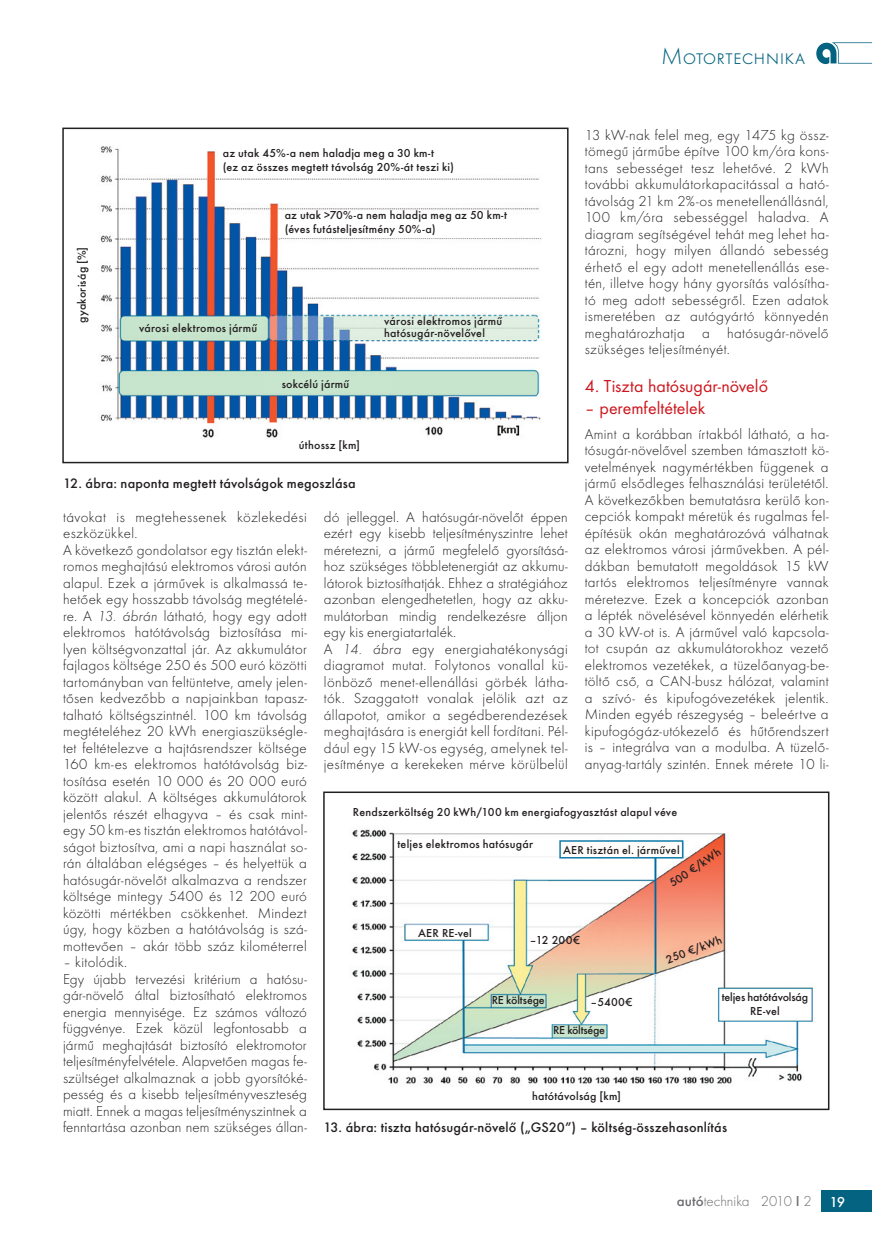
<style>
.page{position:relative;width:872px;height:1246px;background:#fff}
.page>*{position:absolute;margin:0;border:0;box-sizing:border-box;transform-origin:0 0}
.fülcim{font:300 24px "Futura TOT";color:#046380}
.alcim{font:18px "Futura TOT Boo";color:#cd151d}
.szöveg{font:300 15px/16.5px "Futura TOT";letter-spacing:.015em;color:#231f20;text-align:justify}
.t1{font:300 15px "Futura TOT";color:#6c6d70}
.kepalairas{font:500 14.25px "Futura TOT";letter-spacing:.015em;color:#231f20}
.kepalairas-2{font:500 12px/12px "Futura TOT";letter-spacing:.02em;color:#231f20}
.kepalairas-3{font:500 12px/14.4px "Futura TOT";letter-spacing:-.01em;color:#231f20;text-align:center}
.kepalairas-4{font:500 12px "Futura TOT";letter-spacing:-.02em;color:#231f20}
.s1{font-style:italic}
.s2{font-weight:500}
.s3{font-weight:500;color:#fff}
</style>
<div class="page">
<div style="left:821px;top:1191px;width:51px;height:21px;background:#046380"></div>
<svg style="left:816px;top:42px;width:56px;height:22px"></svg>
<img style="left:100px;top:146px;width:442px;height:292px">
<div style="left:62px;top:128px;width:506px;height:335px;border:2px solid #231f20"></div>
<img style="left:352px;top:829px;width:461px;height:255px">
<div style="left:323px;top:791px;width:506px;height:319px;border:2px solid #231f20"></div>
<div style="left:590px;top:997px;width:52px;height:9px;background:#fff"></div>
<div style="left:560px;top:841px;width:122px;height:17px;background:#fefdfc"></div>
<div style="left:559px;top:840px;width:124px;height:18px;border:2px solid #127caa"></div>
<p class="fülcim" style="left:661px;top:42px;width:145px">Motortechnika</p>
<p class="szöveg" style="left:585px;top:126px;width:245px">13 kW-nak felel meg, egy 1475 kg össz&shy;tömegű járműbe építve 100 km/óra kons&shy;tans sebességet tesz lehetővé. 2 kWh további akkumulátorkapacitással a ható&shy;távolság 21 km 2%-os menetellenállásnál, 100 km/óra sebességgel haladva. A diagram segítségével tehát meg lehet ha&shy;tározni, hogy milyen állandó sebesség érhető el egy adott menetellenállás ese&shy;tén, illetve hogy hány gyorsítás valósítha&shy;tó meg adott sebességről. Ezen adatok ismeretében az autógyártó könnyedén meghatározhatja a hatósugár-növelő szükséges teljesítményét.</p>
<p class="alcim" style="left:585px;top:375px;width:185px">4. Tiszta hatósugár-növelő</p>
<p class="alcim" style="left:585px;top:397px;width:122px">– peremfeltételek</p>
<p class="szöveg" style="left:585px;top:426px;width:245px">Amint a korábban írtakból látható, a ha&shy;tósugár-növelővel szemben támasztott kö&shy;vetelmények nagymértékben függenek a jármű elsődleges felhasználási területétől.<br>A következőkben bemutatásra kerülő kon&shy;cepciók kompakt méretük és rugalmas fel&shy;építésük okán meghatározóvá válhatnak az elektromos városi járművekben. A pél&shy;dákban bemutatott megoldások 15 kW tartós elektromos teljesítményre vannak méretezve. Ezek a koncepciók azonban a lépték növelésével könnyedén elérhetik a 30 kW-ot is. A járművel való kapcsola&shy;tot csupán az akkumulátorokhoz vezető elektromos vezetékek, a tüzelőanyag-be&shy;töltő cső, a CAN-busz hálózat, valamint a szívó- és kipufogóvezetékek jelentik.<br>Minden egyéb részegység – beleértve a kipufogógáz-utókezelő és hűtőrendszert is – integrálva van a modulba. A tüzelő&shy;anyag-tartály szintén. Ennek mérete 10 li-</p>
<p class="kepalairas-2" style="left:223px;top:147px;width:213px">az utak 45%-a nem haladja meg a 30 km-t</p>
<p class="kepalairas-2" style="left:223px;top:161px;width:233px">(ez az összes megtett távolság 20%-át teszi ki)</p>
<p class="kepalairas-2" style="left:285px;top:208px;width:224px">az utak &gt;70%-a nem haladja meg az 50 km-t</p>
<p class="kepalairas-2" style="left:285px;top:223px;width:152px">(éves futásteljesítmény 50%-a)</p>
<p class="kepalairas-2" style="left:76px;top:323px;width:77px;rotate:-90deg">gyakoriság [%]</p>
<p class="kepalairas-2" style="left:139px;top:322px;width:120px">városi elektromos jármű</p>
<p class="kepalairas-2" style="left:384px;top:315px;width:120px">városi elektromos jármű hatósugár-növelővel</p>
<p class="kepalairas-2" style="left:282px;top:378px;width:69px">sokcélú jármű</p>
<p class="kepalairas-2" style="left:299px;top:439px;width:63px">úthossz [km]</p>
<p class="kepalairas" style="left:63px;top:475px;width:294px">12. ábra: naponta megtett távolságok megoszlása</p>
<p class="szöveg" style="left:63px;top:509px;width:245px">távokat is megtehessenek közlekedési eszközükkel.</p>
<p class="szöveg" style="left:63px;top:542px;width:245px">A következő gondolatsor egy tisztán elekt&shy;romos meghajtású elektromos városi autón alapul. Ezek a járművek is alkalmassá te&shy;hetőek egy hosszabb távolság megtételé&shy;re. A <span class="s1">13. ábrán</span> látható, hogy egy adott elektromos hatótávolság biztosítása mi&shy;lyen költségvonzattal jár. Az akkumulátor fajlagos költsége 250 és 500 euró közötti tartományban van feltüntetve, amely jelen&shy;tősen kedvezőbb a napjainkban tapasz&shy;talható költségszintnél. 100 km távolság megtételéhez 20 kWh energiaszükségle&shy;tet feltételezve a hajtásrendszer költsége 160 km-es elektromos hatótávolság biz&shy;tosítása esetén 10 000 és 20 000 euró között alakul. A költséges akkumulátorok jelentős részét elhagyva – és csak mint&shy;egy 50 km-es tisztán elektromos hatótávol&shy;ságot biztosítva, ami a napi használat so&shy;rán általában elégséges – és helyettük a hatósugár-növelőt alkalmazva a rendszer költsége mintegy 5400 és 12 200 euró közötti mértékben csökkenhet. Mindezt úgy, hogy közben a hatótávolság is szá&shy;mottevően – akár több száz kilométerrel</p>
<p class="szöveg" style="left:63px;top:954px;width:66px">– kitolódik.</p>
<p class="szöveg" style="left:63px;top:971px;width:245px">Egy újabb tervezési kritérium a hatósu&shy;gár-növelő által biztosítható elektromos energia mennyisége. Ez számos változó függvénye. Ezek közül legfontosabb a jármű meghajtását biztosító elektromotor teljesítményfelvétele. Alapvetően magas fe&shy;szültséget alkalmaznak a jobb gyorsítóké&shy;pesség és a kisebb teljesítményveszteség miatt. Ennek a magas teljesítményszintnek a fenntartása azonban nem szükséges állan-</p>
<p class="szöveg" style="left:324px;top:509px;width:245px">dó jelleggel. A hatósugár-növelőt éppen ezért egy kisebb teljesítményszintre lehet méretezni, a jármű megfelelő gyorsításá&shy;hoz szükséges többletenergiát az akkumu&shy;látorok biztosíthatják. Ehhez a stratégiához azonban elengedhetetlen, hogy az akku&shy;mulátorban mindig rendelkezésre álljon egy kis energiatartalék.</p>
<p class="szöveg" style="left:324px;top:641px;width:245px">A <span class="s1">14. ábra</span> egy energiahatékonysági diagramot mutat. Folytonos vonallal kü&shy;lönböző menet-ellenállási görbék látha&shy;tók. Szaggatott vonalak jelölik azt az állapotot, amikor a segédberendezések meghajtására is energiát kell fordítani. Pél&shy;dául egy 15 kW-os egység, amelynek tel&shy;jesítménye a kerekeken mérve körülbelül</p>
<p class="kepalairas-2" style="left:353px;top:806px;width:326px">Rendszerköltség 20 kWh/100 km energiafogyasztást alapul véve</p>
<p class="kepalairas-2" style="left:397px;top:838px;width:137px">teljes elektromos hatósugár</p>
<p class="kepalairas-2" style="left:563px;top:844px;width:118px">AER tisztán el. járművel</p>
<p class="kepalairas-2" style="left:667px;top:879px;width:61px;rotate:-34deg">500 €/kWh</p>
<p class="kepalairas-2" style="left:418px;top:927px;width:55px">AER RE-vel</p>
<p class="kepalairas-2" style="left:664px;top:954px;width:61px;rotate:-21deg">250 €/kWh</p>
<p class="kepalairas-2" style="left:530px;top:934px;width:52px">–12 200€</p>
<p class="kepalairas-3" style="left:721px;top:990px;width:88px">teljes hatótávolság<br>RE-vel</p>
<p class="kepalairas-3" style="left:492px;top:992px;width:55px">RE költsége</p>
<p class="kepalairas-2" style="left:590px;top:996px;width:43px">–5400€</p>
<p class="kepalairas-4" style="left:553px;top:1023px;width:53px">RE költsége</p>
<p class="kepalairas-2" style="left:532px;top:1090px;width:91px">hatótávolság [km]</p>
<p class="kepalairas" style="left:323px;top:1119px;width:405px">13. ábra: tiszta hatósugár-növelő („GS20”) – költség-összehasonlítás</p>
<p class="t1" style="left:677px;top:1193px;width:170px"><span class="s2">autó</span>technika 2010 <span class="s2">I</span> 2 <span class="s3">19</span></p>
</div>
